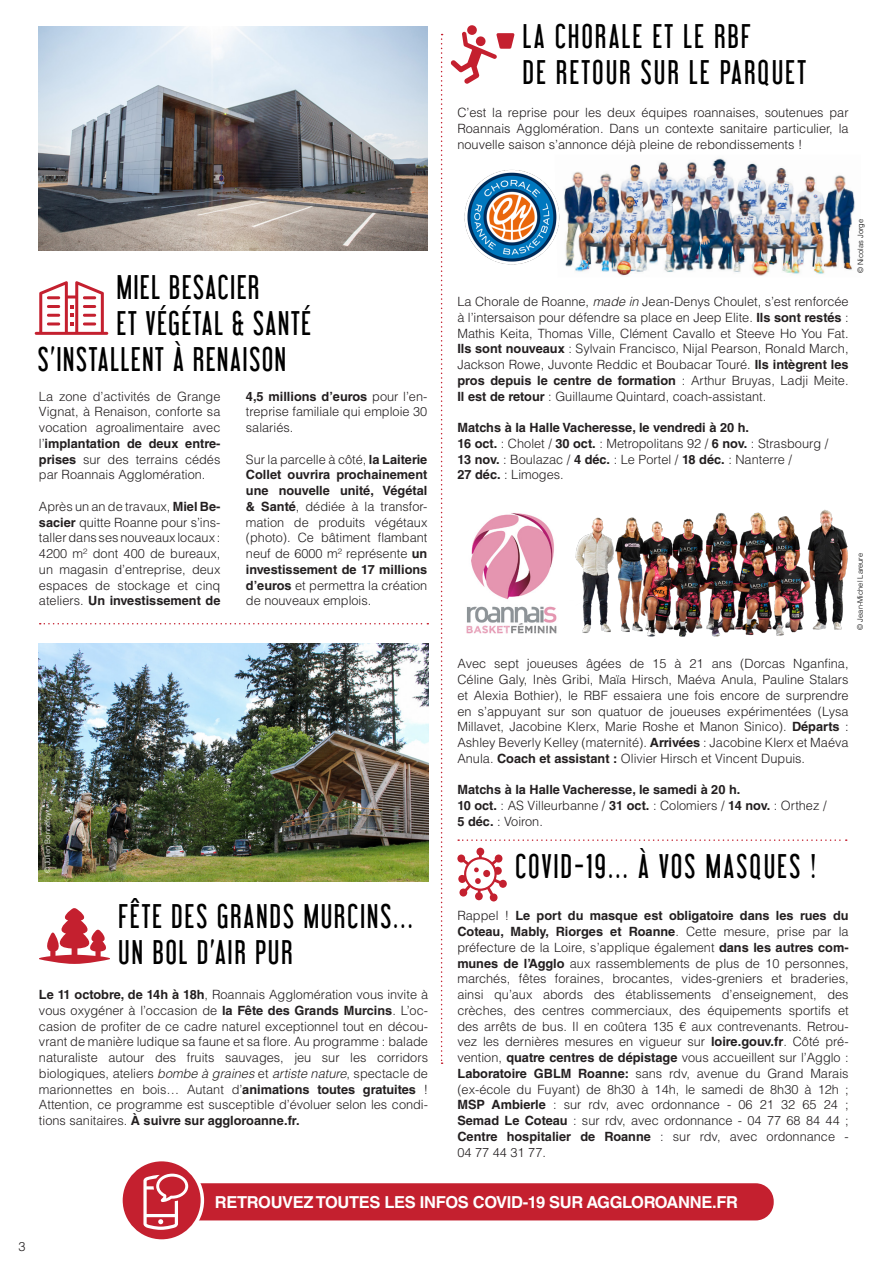
<style>
.page{position:relative;width:893px;height:1263px;background:#fff}
.page>*{position:absolute;margin:0;border:0;box-sizing:border-box;transform-origin:0 0}
.TITRE_TEXTE{font:30px/36px "Libel Suit";letter-spacing:.07em;color:#000}
.TEXTE_COURANT{font:700 16.5px "Helvetica LT Std";letter-spacing:-.02em;color:#fff}
.TEXTE_COURANT-2{font:300 12.75px/15.8px "Helvetica LT Std";color:#231f20;text-align:justify}
.TEXTE_COURANT-3{font:700 12.75px/15.8px "Helvetica LT Std";color:#231f20}
.NOM_EXERGUE{font:300 7.5px "Helvetica LT Std";color:#000}
.NOM_EXERGUE-2{font:300 7.5px "Helvetica LT Std";color:#fff}
.s1{font-weight:700}
.s2{font-style:italic}
.s3{font-weight:300}
</style>
<div class="page">
<svg style="left:40px;top:623px;width:388px;height:1px"></svg>
<svg style="left:458px;top:839px;width:389px;height:2px"></svg>
<div style="left:173px;top:1183px;width:601px;height:37px;background:#c4202f;border-radius:18px"></div>
<svg style="left:121px;top:1159px;width:81px;height:82px;fill:#c4202f"></svg>
<div style="left:119px;top:1158px;width:85px;height:85px;border:3px solid #fff;border-radius:50%"></div>
<svg style="left:143px;top:1173px;width:45px;height:57px"></svg>
<svg style="left:441px;top:34px;width:2px;height:1030px"></svg>
<div style="left:467px;top:25px;width:10px;height:10px;background:#c4202f;border-radius:4px"></div>
<svg style="left:451px;top:32px;width:63px;height:52px"></svg>
<img style="left:559px;top:158px;width:296px;height:118px">
<img style="left:575px;top:509px;width:273px;height:128px">
<img style="left:464px;top:170px;width:95px;height:95px">
<img style="left:466px;top:513px;width:91px;height:121px">
<img style="left:39px;top:643px;width:389px;height:238px">
<img style="left:39px;top:26px;width:388px;height:225px">
<svg style="left:39px;top:908px;width:71px;height:56px"></svg>
<svg style="left:457px;top:848px;width:50px;height:53px"></svg>
<svg style="left:35px;top:281px;width:73px;height:54px"></svg>
<p class="TITRE_TEXTE" style="left:523px;top:18px;width:285px">LA CHORALE ET LE RBF<br>DE RETOUR SUR LE PARQUET</p>
<p class="TEXTE_COURANT-2" style="left:457px;top:104px;width:393px">C’est la reprise pour les deux équipes roannaises, soutenues par Roannais Agglomération. Dans un contexte sanitaire particulier, la nouvelle saison s’annonce déjà pleine de rebondissements !</p>
<p class="TITRE_TEXTE" style="left:117px;top:270px;width:144px">MIEL BESACIER</p>
<p class="TITRE_TEXTE" style="left:117px;top:306px;width:196px">ET VÉGÉTAL &amp; SANTÉ</p>
<p class="TITRE_TEXTE" style="left:38px;top:342px;width:250px">S’INSTALLENT À RENAISON</p>
<p class="TEXTE_COURANT-2" style="left:39px;top:388px;width:183px">La zone d’activités de Grange Vignat, à Renaison, conforte sa vocation agroalimentaire avec l’<span class="s1">implantation de deux entre&shy;prises</span> sur des terrains cédés par Roannais Agglomération.</p>
<p class="TEXTE_COURANT-2" style="left:39px;top:498px;width:183px">Après un an de travaux, <span class="s1">Miel Be&shy;sacier</span> quitte Roanne pour s’ins&shy;taller dans ses nouveaux locaux :<br>4200 m² dont 400 de bureaux, un magasin d’entreprise, deux espaces de stockage et cinq ateliers. <span class="s1">Un investissement de</span></p>
<p class="TEXTE_COURANT-2" style="left:246px;top:388px;width:183px"><span class="s1">4,5 millions d’euros</span> pour l’en&shy;treprise familiale qui emploie 30 salariés.</p>
<p class="TEXTE_COURANT-2" style="left:246px;top:451px;width:183px">Sur la parcelle à côté, <span class="s1">la Laiterie Collet ouvrira prochainement une nouvelle unité, Végétal &amp; Santé</span>, dédiée à la transfor&shy;mation de produits végétaux (photo). Ce bâtiment flambant neuf de 6000 m² représente <span class="s1">un investissement de 17 millions d’euros</span> et permettra la création de nouveaux emplois.</p>
<p class="NOM_EXERGUE-2" style="left:43px;top:873px;width:63px;rotate:-90deg">© Julien Bonnefoy</p>
<p class="TITRE_TEXTE" style="left:119px;top:898px;width:296px">FÊTE DES GRANDS MURCINS…<br>UN BOL D’AIR PUR</p>
<p class="TEXTE_COURANT-2" style="left:39px;top:986px;width:391px"><span class="s1">Le 11 octobre, de 14h à 18h</span>, Roannais Agglomération vous invite à vous oxygéner à l’occasion de <span class="s1">la Fête des Grands Murcins</span>. L’oc&shy;casion de profiter de ce cadre naturel exceptionnel tout en décou&shy;vrant de manière ludique sa faune et sa flore. Au programme : balade naturaliste autour des fruits sauvages, jeu sur les corridors biologiques, ateliers <span class="s2">bombe à graines</span> et <span class="s2">artiste nature</span>, spectacle de marionnettes en bois… Autant d’<span class="s1">animations toutes gratuites</span> !<br>Attention, ce programme est susceptible d’évoluer selon les condi&shy;tions sanitaires. <span class="s1">À suivre sur aggloroanne.fr.</span></p>
<p class="TEXTE_COURANT-2" style="left:457px;top:293px;width:393px">La Chorale de Roanne, <span class="s2">made in</span> Jean-Denys Choulet, s’est renforcée à l’intersaison pour défendre sa place en Jeep Elite. <span class="s1">Ils sont restés</span> :<br>Mathis Keita, Thomas Ville, Clément Cavallo et Steeve Ho You Fat.<br><span class="s1">Ils sont nouveaux</span> : Sylvain Francisco, Nijal Pearson, Ronald March, Jackson Rowe, Juvonte Reddic et Boubacar Touré. <span class="s1">Ils intègrent les pros depuis le centre de formation</span> : Arthur Bruyas, Ladji Meite.<br><span class="s1">Il est de retour</span> : Guillaume Quintard, coach-assistant.</p>
<p class="TEXTE_COURANT-3" style="left:457px;top:419px;width:372px">Matchs à la Halle Vacheresse, le vendredi à 20 h.<br>16 oct. <span class="s3">: Cholet /</span> 30 oct. <span class="s3">: Metropolitans 92 /</span> 6 nov. <span class="s3">: Strasbourg / </span>13 nov. <span class="s3">: Boulazac /</span> 4 déc. <span class="s3">: Le Portel /</span> 18 déc. <span class="s3">: Nanterre /<br></span>27 déc. <span class="s3">: Limoges.</span></p>
<p class="NOM_EXERGUE" style="left:856px;top:273px;width:56px;rotate:-90deg">© Nicolas Jorge</p>
<p class="NOM_EXERGUE" style="left:856px;top:630px;width:78px;rotate:-90deg">© Jean-Michel Lareure</p>
<p class="TEXTE_COURANT-2" style="left:457px;top:656px;width:393px">Avec sept joueuses âgées de 15 à 21 ans (Dorcas Nganfina, Céline Galy, Inès Gribi, Maïa Hirsch, Maéva Anula, Pauline Stalars et Alexia Bothier), le RBF essaiera une fois encore de surprendre en s’appuyant sur son quatuor de joueuses expérimentées (Lysa Millavet, Jacobine Klerx, Marie Roshe et Manon Sinico). <span class="s1">Départs</span> :<br>Ashley Beverly Kelley (maternité). <span class="s1">Arrivées</span> : Jacobine Klerx et Maéva Anula. <span class="s1">Coach et assistant :</span> Olivier Hirsch et Vincent Dupuis.</p>
<p class="TEXTE_COURANT-3" style="left:457px;top:782px;width:371px">Matchs à la Halle Vacheresse, le samedi à 20 h.<br>10 oct. <span class="s3">: AS Villeurbanne /</span> 31 oct. <span class="s3">: Colomiers /</span> 14 nov. <span class="s3">: Orthez /<br></span>5 déc. <span class="s3">: Voiron.</span></p>
<p class="TITRE_TEXTE" style="left:515px;top:848px;width:302px">COVID-19… À VOS MASQUES !</p>
<p class="TEXTE_COURANT-2" style="left:457px;top:908px;width:393px">Rappel ! <span class="s1">Le port du masque est obligatoire dans les rues du Coteau, Mably, Riorges et Roanne</span>. Cette mesure, prise par la préfecture de la Loire, s’applique également <span class="s1">dans les autres com&shy;munes de l’Agglo</span> aux rassemblements de plus de 10 personnes, marchés, fêtes foraines, brocantes, vides-greniers et braderies, ainsi qu’aux abords des établissements d’enseignement, des crèches, des centres commerciaux, des équipements sportifs et des arrêts de bus. Il en coûtera 135 € aux contrevenants. Retrou&shy;vez les dernières mesures en vigueur sur <span class="s1">loire.gouv.fr</span>. Côté pré&shy;vention, <span class="s1">quatre centres de dépistage</span> vous accueillent sur l’Agglo :<br><span class="s1">Laboratoire GBLM Roanne:</span> sans rdv, avenue du Grand Marais (ex-école du Fuyant) de 8h30 à 14h, le samedi de 8h30 à 12h ; <span class="s1">MSP Ambierle</span> : sur rdv, avec ordonnance - 06 21 32 65 24 ; <span class="s1">Semad Le Coteau</span> : sur rdv, avec ordonnance - 04 77 68 84 44 ; <span class="s1">Centre hospitalier de Roanne</span> : sur rdv, avec ordonnance - 04 77 44 31 77.</p>
<p class="TEXTE_COURANT-2" style="left:18px;top:1238px;width:9px">3</p>
<p class="TEXTE_COURANT" style="left:215px;top:1192px;width:525px">RETROUVEZ TOUTES LES INFOS COVID-19 SUR AGGLOROANNE.FR</p>
</div>
